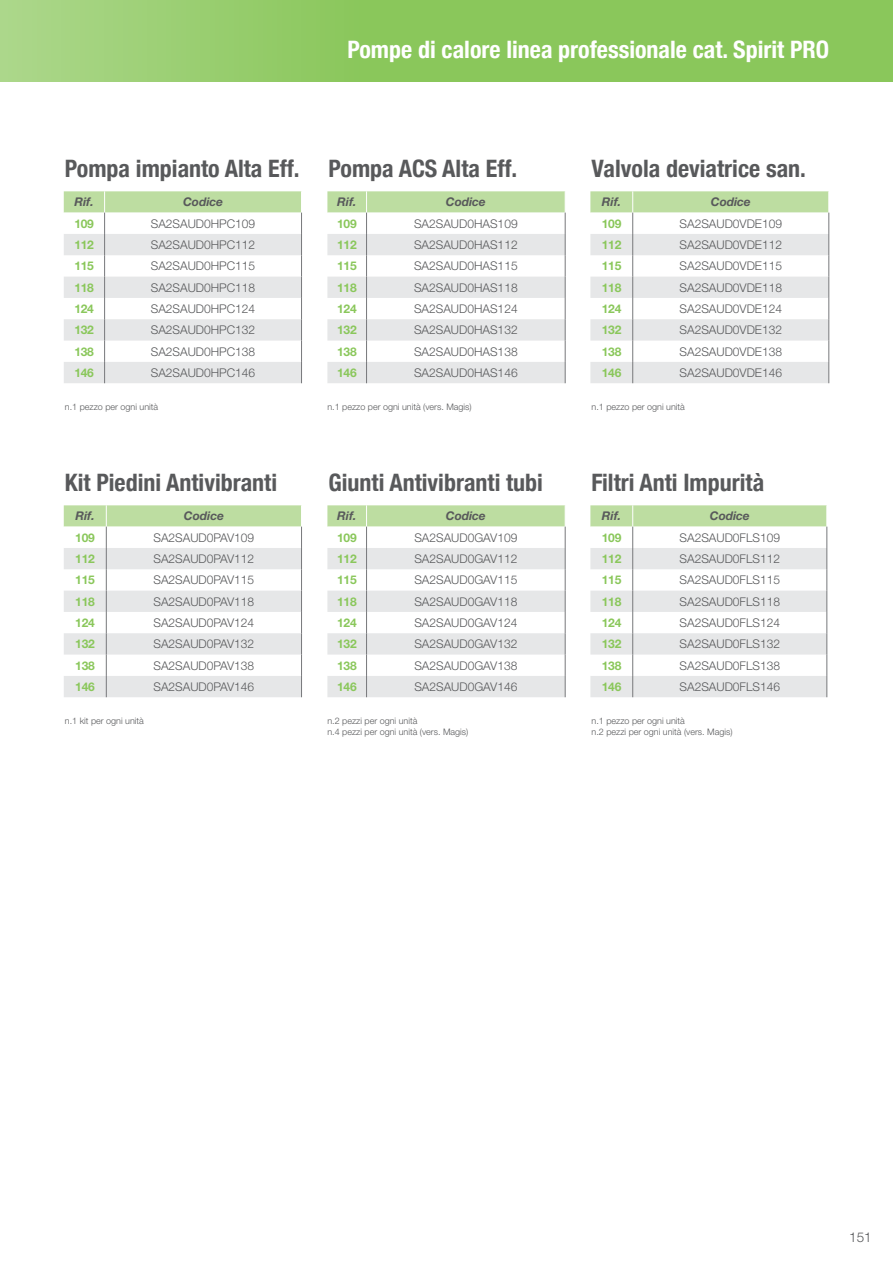
<style>
.page{position:relative;width:893px;height:1263px;background:#fff}
.page>*{position:absolute;margin:0;border:0;box-sizing:border-box;transform-origin:0 0}
.t1{font:700 condensed 24px "Helvetica Neue";color:#58595b}
.t2{font:700 condensed 24px "Helvetica Neue";color:#fff}
.t3{font:300 13.5px "Helvetica Neue LT Std";color:#58595b}
.t4{font:300 12px "Helvetica Neue LT Std";color:#58595b}
.t5{font:700 12px "Helvetica Neue LT Std";letter-spacing:-.02em;color:#8ac75b}
.t6{font:italic 700 12px "Helvetica Neue LT Std";color:#58595b}
.t7{font:300 9px/10.8px "Helvetica Neue LT Std";color:#58595b}
</style>
<div class="page">
<svg style="left:0;top:0;width:893px;height:82px;background:#90ca64"></svg>
<svg style="left:64px;top:191px;width:238px;height:192px"></svg>
<svg style="left:327px;top:191px;width:239px;height:192px"></svg>
<svg style="left:590px;top:191px;width:239px;height:192px"></svg>
<svg style="left:64px;top:505px;width:238px;height:192px"></svg>
<svg style="left:327px;top:505px;width:239px;height:192px"></svg>
<svg style="left:590px;top:505px;width:237px;height:192px"></svg>
<h1 class="t2" style="left:347px;top:30px;width:483px">Pompe di calore linea professionale cat. Spirit PRO</h1>
<h1 class="t1" style="left:65px;top:149px;width:236px">Pompa impianto Alta Eff.</h1>
<p class="t6" style="left:75px;top:195px;width:21px">Rif.</p>
<p class="t6" style="left:183px;top:195px;width:42px">Codice</p>
<p class="t5" style="left:74px;top:216px;width:21px">109</p>
<p class="t4" style="left:151px;top:216px;width:106px">SA2SAUD0HPC109</p>
<p class="t5" style="left:74px;top:237px;width:21px">112</p>
<p class="t4" style="left:151px;top:237px;width:106px">SA2SAUD0HPC112</p>
<p class="t5" style="left:74px;top:258px;width:21px">115</p>
<p class="t4" style="left:151px;top:259px;width:106px">SA2SAUD0HPC115</p>
<p class="t5" style="left:74px;top:280px;width:21px">118</p>
<p class="t4" style="left:151px;top:280px;width:106px">SA2SAUD0HPC118</p>
<p class="t5" style="left:74px;top:301px;width:21px">124</p>
<p class="t4" style="left:151px;top:301px;width:106px">SA2SAUD0HPC124</p>
<p class="t5" style="left:74px;top:322px;width:21px">132</p>
<p class="t4" style="left:151px;top:323px;width:106px">SA2SAUD0HPC132</p>
<p class="t5" style="left:74px;top:344px;width:21px">138</p>
<p class="t4" style="left:151px;top:344px;width:106px">SA2SAUD0HPC138</p>
<p class="t5" style="left:74px;top:365px;width:21px">146</p>
<p class="t4" style="left:151px;top:365px;width:106px">SA2SAUD0HPC146</p>
<h1 class="t1" style="left:329px;top:149px;width:190px">Pompa ACS Alta Eff.</h1>
<p class="t6" style="left:337px;top:195px;width:21px">Rif.</p>
<p class="t6" style="left:446px;top:195px;width:42px">Codice</p>
<p class="t5" style="left:337px;top:216px;width:21px">109</p>
<p class="t4" style="left:414px;top:216px;width:105px">SA2SAUD0HAS109</p>
<p class="t5" style="left:337px;top:237px;width:21px">112</p>
<p class="t4" style="left:414px;top:237px;width:105px">SA2SAUD0HAS112</p>
<p class="t5" style="left:337px;top:258px;width:21px">115</p>
<p class="t4" style="left:414px;top:259px;width:105px">SA2SAUD0HAS115</p>
<p class="t5" style="left:337px;top:280px;width:21px">118</p>
<p class="t4" style="left:414px;top:280px;width:105px">SA2SAUD0HAS118</p>
<p class="t5" style="left:337px;top:301px;width:21px">124</p>
<p class="t4" style="left:414px;top:301px;width:105px">SA2SAUD0HAS124</p>
<p class="t5" style="left:337px;top:322px;width:21px">132</p>
<p class="t4" style="left:414px;top:323px;width:105px">SA2SAUD0HAS132</p>
<p class="t5" style="left:337px;top:344px;width:21px">138</p>
<p class="t4" style="left:414px;top:344px;width:105px">SA2SAUD0HAS138</p>
<p class="t5" style="left:337px;top:365px;width:21px">146</p>
<p class="t4" style="left:414px;top:365px;width:105px">SA2SAUD0HAS146</p>
<h1 class="t1" style="left:591px;top:149px;width:216px">Valvola deviatrice san.</h1>
<p class="t6" style="left:602px;top:195px;width:21px">Rif.</p>
<p class="t6" style="left:711px;top:195px;width:42px">Codice</p>
<p class="t5" style="left:602px;top:216px;width:21px">109</p>
<p class="t4" style="left:679px;top:216px;width:104px">SA2SAUD0VDE109</p>
<p class="t5" style="left:602px;top:237px;width:21px">112</p>
<p class="t4" style="left:679px;top:237px;width:104px">SA2SAUD0VDE112</p>
<p class="t5" style="left:602px;top:258px;width:21px">115</p>
<p class="t4" style="left:679px;top:259px;width:104px">SA2SAUD0VDE115</p>
<p class="t5" style="left:602px;top:280px;width:21px">118</p>
<p class="t4" style="left:679px;top:280px;width:104px">SA2SAUD0VDE118</p>
<p class="t5" style="left:602px;top:301px;width:21px">124</p>
<p class="t4" style="left:679px;top:301px;width:104px">SA2SAUD0VDE124</p>
<p class="t5" style="left:602px;top:322px;width:21px">132</p>
<p class="t4" style="left:679px;top:323px;width:104px">SA2SAUD0VDE132</p>
<p class="t5" style="left:602px;top:344px;width:21px">138</p>
<p class="t4" style="left:679px;top:344px;width:104px">SA2SAUD0VDE138</p>
<p class="t5" style="left:602px;top:365px;width:21px">146</p>
<p class="t4" style="left:679px;top:365px;width:104px">SA2SAUD0VDE146</p>
<p class="t7" style="left:65px;top:402px;width:95px">n.1 pezzo per ogni unità</p>
<p class="t7" style="left:327px;top:402px;width:146px">n.1 pezzo per ogni unità (vers. Magis)</p>
<p class="t7" style="left:591px;top:402px;width:95px">n.1 pezzo per ogni unità</p>
<h1 class="t1" style="left:65px;top:463px;width:214px">Kit Piedini Antivibranti</h1>
<h1 class="t1" style="left:329px;top:463px;width:216px">Giunti Antivibranti tubi</h1>
<h1 class="t1" style="left:591px;top:463px;width:174px">Filtri Anti Impurità</h1>
<p class="t6" style="left:75px;top:509px;width:21px">Rif.</p>
<p class="t6" style="left:184px;top:509px;width:42px">Codice</p>
<p class="t5" style="left:75px;top:530px;width:21px">109</p>
<p class="t4" style="left:154px;top:530px;width:102px">SA2SAUD0PAV109</p>
<p class="t5" style="left:75px;top:551px;width:21px">112</p>
<p class="t4" style="left:154px;top:551px;width:102px">SA2SAUD0PAV112</p>
<p class="t5" style="left:75px;top:572px;width:21px">115</p>
<p class="t4" style="left:154px;top:573px;width:102px">SA2SAUD0PAV115</p>
<p class="t5" style="left:75px;top:594px;width:21px">118</p>
<p class="t4" style="left:154px;top:594px;width:102px">SA2SAUD0PAV118</p>
<p class="t5" style="left:75px;top:615px;width:21px">124</p>
<p class="t4" style="left:154px;top:615px;width:102px">SA2SAUD0PAV124</p>
<p class="t5" style="left:75px;top:636px;width:21px">132</p>
<p class="t4" style="left:154px;top:637px;width:102px">SA2SAUD0PAV132</p>
<p class="t5" style="left:75px;top:658px;width:21px">138</p>
<p class="t4" style="left:154px;top:658px;width:102px">SA2SAUD0PAV138</p>
<p class="t5" style="left:75px;top:679px;width:21px">146</p>
<p class="t4" style="left:154px;top:679px;width:102px">SA2SAUD0PAV146</p>
<p class="t6" style="left:337px;top:509px;width:21px">Rif.</p>
<p class="t6" style="left:446px;top:509px;width:42px">Codice</p>
<p class="t5" style="left:337px;top:530px;width:21px">109</p>
<p class="t4" style="left:414px;top:530px;width:105px">SA2SAUD0GAV109</p>
<p class="t5" style="left:337px;top:551px;width:21px">112</p>
<p class="t4" style="left:414px;top:551px;width:105px">SA2SAUD0GAV112</p>
<p class="t5" style="left:337px;top:572px;width:21px">115</p>
<p class="t4" style="left:414px;top:573px;width:105px">SA2SAUD0GAV115</p>
<p class="t5" style="left:337px;top:594px;width:21px">118</p>
<p class="t4" style="left:414px;top:594px;width:105px">SA2SAUD0GAV118</p>
<p class="t5" style="left:337px;top:615px;width:21px">124</p>
<p class="t4" style="left:414px;top:615px;width:105px">SA2SAUD0GAV124</p>
<p class="t5" style="left:337px;top:636px;width:21px">132</p>
<p class="t4" style="left:414px;top:637px;width:105px">SA2SAUD0GAV132</p>
<p class="t5" style="left:337px;top:658px;width:21px">138</p>
<p class="t4" style="left:414px;top:658px;width:105px">SA2SAUD0GAV138</p>
<p class="t5" style="left:337px;top:679px;width:21px">146</p>
<p class="t4" style="left:414px;top:679px;width:105px">SA2SAUD0GAV146</p>
<p class="t6" style="left:602px;top:509px;width:21px">Rif.</p>
<p class="t6" style="left:710px;top:509px;width:42px">Codice</p>
<p class="t5" style="left:602px;top:530px;width:21px">109</p>
<p class="t4" style="left:679px;top:530px;width:102px">SA2SAUD0FLS109</p>
<p class="t5" style="left:602px;top:551px;width:21px">112</p>
<p class="t4" style="left:679px;top:551px;width:102px">SA2SAUD0FLS112</p>
<p class="t5" style="left:602px;top:572px;width:21px">115</p>
<p class="t4" style="left:679px;top:573px;width:102px">SA2SAUD0FLS115</p>
<p class="t5" style="left:602px;top:594px;width:21px">118</p>
<p class="t4" style="left:679px;top:594px;width:102px">SA2SAUD0FLS118</p>
<p class="t5" style="left:602px;top:615px;width:21px">124</p>
<p class="t4" style="left:679px;top:615px;width:102px">SA2SAUD0FLS124</p>
<p class="t5" style="left:602px;top:636px;width:21px">132</p>
<p class="t4" style="left:679px;top:637px;width:102px">SA2SAUD0FLS132</p>
<p class="t5" style="left:602px;top:658px;width:21px">138</p>
<p class="t4" style="left:679px;top:658px;width:102px">SA2SAUD0FLS138</p>
<p class="t5" style="left:602px;top:679px;width:21px">146</p>
<p class="t4" style="left:679px;top:679px;width:102px">SA2SAUD0FLS146</p>
<p class="t7" style="left:65px;top:716px;width:81px">n.1 kit per ogni unità</p>
<p class="t7" style="left:327px;top:716px;width:143px">n.2 pezzi per ogni unità<br>n.4 pezzi per ogni unità (vers. Magis)</p>
<p class="t7" style="left:591px;top:716px;width:143px">n.1 pezzo per ogni unità<br>n.2 pezzi per ogni unità (vers. Magis)</p>
<p class="t3" style="left:849px;top:1229px;width:24px">151</p>
</div>
